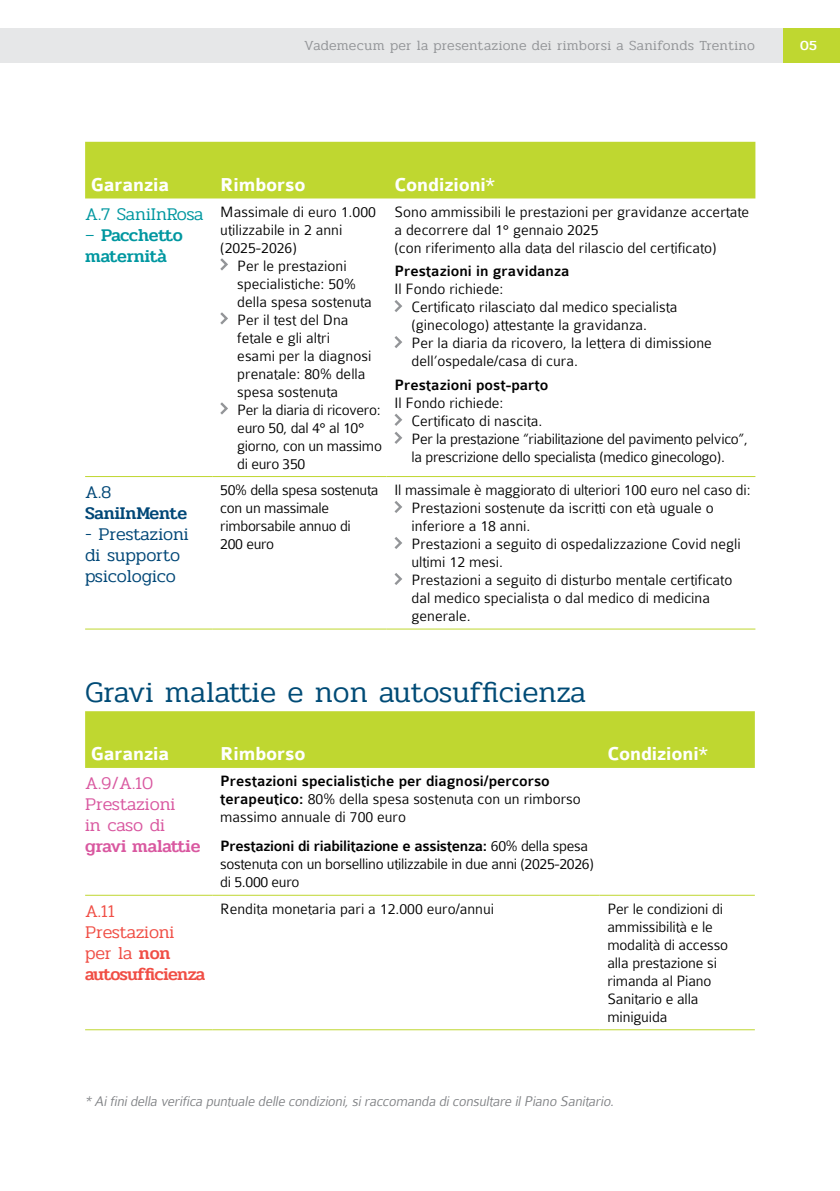
<style>
.page{position:relative;width:840px;height:1191px;background:#fff}
.page>*{position:absolute;margin:0;border:0;box-sizing:border-box;transform-origin:0 0}
.t1{font:300 30px "Pridi";color:#004b76}
.t2{font:700 20px "Colaborate";letter-spacing:-.005em;color:#fff}
.t3{font:300 18px/21px "Pridi";letter-spacing:-.01em;color:#f04e45}
.t4{font:300 18px/21px "Pridi";letter-spacing:-.005em;color:#004777}
.t5{font:300 18px/21px "Pridi";letter-spacing:-.005em;color:#d958a0}
.t6{font:500 18px/21px "Pridi";letter-spacing:-.005em;color:#0097a0}
.t7{font:500 18px "Pridi";letter-spacing:-.005em;color:#d958a0}
.t8{font:300 18px "Pridi";letter-spacing:-.005em;color:#0097a0}
.t9{font:500 18px "Pridi";letter-spacing:-.005em;color:#004777}
.t10{font:300 16px/18px "Colaborate";color:#000}
.t11{font:300 16px/18px "Colaborate";letter-spacing:-.02em;color:#000}
.t12{font:500 16px "Colaborate";color:#000}
.t13{font:italic 300 15px "Colaborate";color:#808285}
.t14{font:300 14px "Pridi";letter-spacing:.015em;color:#939598}
.t15{font:500 14px "Pridi";color:#fff}
.s1{font-weight:300}
.s2{font-weight:500}
</style>
<div class="page">
<div style="left:782px;top:28px;width:57px;height:34px;background:#bfd730"></div>
<div style="left:0;top:28px;width:782px;height:34px;background:#e6e7e8"></div>
<div style="left:85px;top:711px;width:669px;height:57px;background:#bfd730"></div>
<hr style="left:85px;top:894px;width:127px;height:1px;background:#bfd730">
<hr style="left:212px;top:894px;width:387px;height:1px;background:#bfd730">
<hr style="left:599px;top:894px;width:155px;height:1px;background:#bfd730">
<hr style="left:85px;top:1029px;width:127px;height:1px;background:#bfd730">
<hr style="left:212px;top:1029px;width:387px;height:1px;background:#bfd730">
<hr style="left:599px;top:1029px;width:155px;height:1px;background:#bfd730">
<div style="left:85px;top:142px;width:670px;height:56px;background:#bfd730"></div>
<hr style="left:85px;top:476px;width:127px;height:1px;background:#bfd730">
<hr style="left:212px;top:476px;width:174px;height:1px;background:#bfd730">
<hr style="left:386px;top:476px;width:369px;height:1px;background:#bfd730">
<hr style="left:85px;top:628px;width:127px;height:1px;background:#bfd730">
<hr style="left:212px;top:628px;width:174px;height:1px;background:#bfd730">
<hr style="left:386px;top:628px;width:369px;height:1px;background:#bfd730">
<svg style="left:220px;top:258px;width:8px;height:13px"></svg>
<svg style="left:220px;top:312px;width:8px;height:13px"></svg>
<svg style="left:220px;top:402px;width:8px;height:13px"></svg>
<svg style="left:394px;top:300px;width:8px;height:12px"></svg>
<svg style="left:394px;top:336px;width:8px;height:12px"></svg>
<svg style="left:394px;top:413px;width:9px;height:31px"></svg>
<svg style="left:394px;top:501px;width:8px;height:12px"></svg>
<svg style="left:394px;top:537px;width:8px;height:12px"></svg>
<svg style="left:394px;top:573px;width:8px;height:12px"></svg>
<p class="t14" style="left:304px;top:36px;width:452px">Vademecum per la presentazione dei rimborsi a Sanifonds Trentino</p>
<p class="t15" style="left:799px;top:35px;width:18px">05</p>
<p class="t2" style="left:91px;top:174px;width:80px">Garanzia</p>
<p class="t2" style="left:220px;top:174px;width:87px">Rimborso</p>
<p class="t2" style="left:394px;top:174px;width:102px">Condizioni*</p>
<p class="t8" style="left:85px;top:201px;width:120px">A.7 SaniInRosa</p>
<p class="t6" style="left:85px;top:224px;width:99px"><span class="s1">–</span> Pacchetto maternità</p>
<p class="t10" style="left:394px;top:202px;width:356px">Sono ammissibili le prestazioni per gravidanze accertate a decorrere dal 1° gennaio 2025<br>(con riferimento alla data del rilascio del certificato)</p>
<p class="t12" style="left:394px;top:263px;width:176px">Prestazioni in gravidanza</p>
<p class="t10" style="left:411px;top:280px;width:302px;text-indent:-17px">Il Fondo richiede:<br>Certificato rilasciato dal medico specialista (ginecologo) attestante la gravidanza.<br>Per la diaria da ricovero, la lettera di dimissione dell’ospedale/casa di cura.</p>
<p class="t12" style="left:394px;top:376px;width:155px">Prestazioni post-parto</p>
<p class="t11" style="left:411px;top:394px;width:338px;text-indent:-17px">Il Fondo richiede:<br>Certificato di nascita.<br>Per la prestazione “riabilitazione del pavimento pelvico”, la prescrizione dello specialista (medico ginecologo).</p>
<p class="t10" style="left:220px;top:202px;width:157px">Massimale di euro 1.000</p>
<p class="t10" style="left:220px;top:220px;width:123px">utilizzabile in 2 anni</p>
<p class="t10" style="left:220px;top:238px;width:78px">(2025-2026)</p>
<p class="t10" style="left:237px;top:256px;width:111px">Per le prestazioni</p>
<p class="t10" style="left:237px;top:274px;width:120px">specialistiche: 50%</p>
<p class="t10" style="left:237px;top:292px;width:136px">della spesa sostenuta</p>
<p class="t10" style="left:237px;top:310px;width:113px">Per il test del Dna</p>
<p class="t10" style="left:237px;top:328px;width:94px">fetale e gli altri</p>
<p class="t10" style="left:237px;top:346px;width:135px">esami per la diagnosi</p>
<p class="t10" style="left:237px;top:364px;width:130px">prenatale: 80% della</p>
<p class="t10" style="left:237px;top:382px;width:102px">spesa sostenuta</p>
<p class="t11" style="left:237px;top:400px;width:145px">Per la diaria di ricovero:</p>
<p class="t11" style="left:237px;top:418px;width:128px">euro 50, dal 4° al 10°</p>
<p class="t11" style="left:237px;top:436px;width:146px">giorno, con un massimo</p>
<p class="t11" style="left:237px;top:454px;width:70px">di euro 350</p>
<p class="t4" style="left:85px;top:482px;width:28px">A.8</p>
<p class="t9" style="left:85px;top:500px;width:103px">SaniInMente</p>
<p class="t4" style="left:85px;top:524px;width:105px">- Prestazioni di supporto psicologico</p>
<p class="t11" style="left:220px;top:481px;width:159px">50% della spesa sostenuta con un massimale rimborsabile annuo di<br>200 euro</p>
<p class="t10" style="left:411px;top:481px;width:340px;text-indent:-17px">Il massimale è maggiorato di ulteriori 100 euro nel caso di:<br>Prestazioni sostenute da iscritti con età uguale o inferiore a 18 anni.<br>Prestazioni a seguito di ospedalizzazione Covid negli ultimi 12 mesi.<br>Prestazioni a seguito di disturbo mentale certificato dal medico specialista o dal medico di medicina generale.</p>
<h1 class="t1" style="left:85px;top:670px;width:502px">Gravi malattie e non autosufficienza</h1>
<p class="t2" style="left:91px;top:743px;width:80px">Garanzia</p>
<p class="t2" style="left:220px;top:743px;width:87px">Rimborso</p>
<p class="t2" style="left:607px;top:743px;width:102px">Condizioni*</p>
<p class="t5" style="left:85px;top:773px;width:92px">A.9/A.10<br>Prestazioni in caso di</p>
<p class="t7" style="left:85px;top:833px;width:117px">gravi malattie</p>
<p class="t10" style="left:220px;top:772px;width:362px"><span class="s2">Prestazioni specialistiche per diagnosi/percorso terapeutico:</span> 80% della spesa sostenuta con un rimborso massimo annuale di 700 euro</p>
<p class="t11" style="left:220px;top:837px;width:375px"><span class="s2">Prestazioni di riabilitazione e assistenza:</span> 60% della spesa sostenuta con un borsellino utilizzabile in due anni (2025-2026) di 5.000 euro</p>
<p class="t3" style="left:85px;top:900px;width:121px">A.11<br>Prestazioni per la <span class="s2">non autosufficienza</span></p>
<p class="t10" style="left:220px;top:899px;width:275px">Rendita monetaria pari a 12.000 euro/annui</p>
<p class="t10" style="left:607px;top:899px;width:122px">Per le condizioni di ammissibilità e le modalità di accesso alla prestazione si rimanda al Piano<br>Sanitario e alla miniguida</p>
<p class="t13" style="left:85px;top:1093px;width:533px">* Aifinidella verifica puntuale delle condizioni,siraccomanda diconsultare ilPiano Sanitario.</p>
</div>
